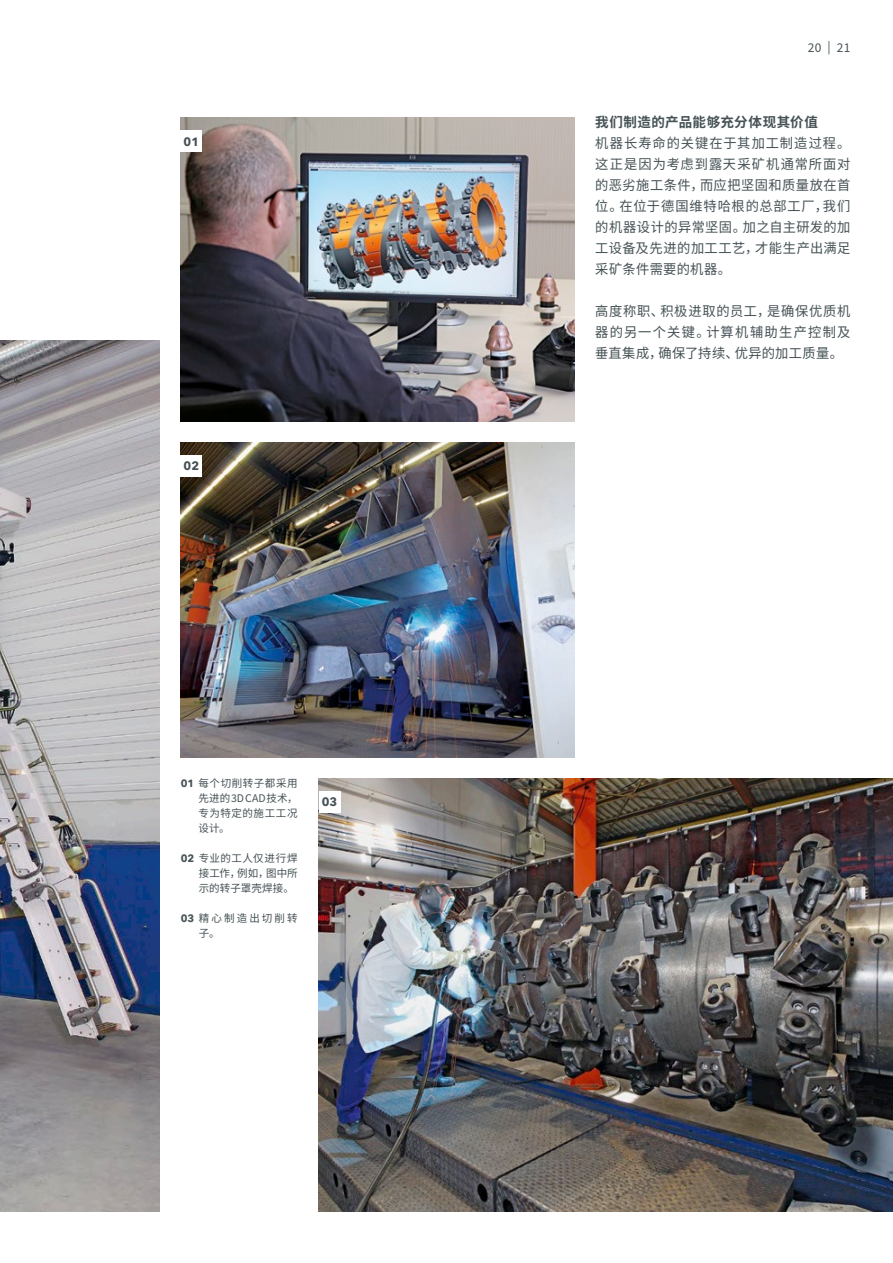
<style>
.page{position:relative;width:893px;height:1263px;background:#fff}
.page>*{position:absolute;margin:0;border:0;box-sizing:border-box;transform-origin:0 0}
.t1{font:13.5px/21px "Source Han Sans SC";letter-spacing:.04em;color:#465256;text-align:justify}
.t2{font:700 13.5px "Source Han Sans SC";letter-spacing:.035em;color:#465256}
.t3{font:700 12px "Avenir Next LT Pro";color:#465256}
.t4{font:12px "Source Han Sans SC";color:#465256}
.t5{font:10.5px/15px "Source Han Sans SC";letter-spacing:.05em;color:#465256;text-align:justify}
.t6{font:10.5px/15px "Source Han Sans SC";letter-spacing:.205em;color:#465256}
.s1{font-family:"Avenir Next LT Pro";font-weight:700}
</style>
<div class="page">
<img style="left:0;top:340px;width:159px;height:872px">
<img style="left:181px;top:118px;width:393px;height:303px">
<img style="left:181px;top:442px;width:393px;height:315px">
<div style="left:181px;top:131px;width:21px;height:21px;background:#fff"></div>
<div style="left:181px;top:455px;width:21px;height:21px;background:#fff"></div>
<img style="left:319px;top:778px;width:574px;height:434px">
<div style="left:319px;top:791px;width:21px;height:21px;background:#fff"></div>
<p class="t3" style="left:184px;top:134px;width:17px">01</p>
<p class="t3" style="left:184px;top:459px;width:17px">02</p>
<p class="t5" style="left:199px;top:776px;width:101px;text-indent:-18px"><span class="s1">01</span> 每个切削转子都采用先进的3DCAD技术，专为特定的施工工况设计。</p>
<p class="t5" style="left:199px;top:851px;width:100px;text-indent:-18px"><span class="s1">02</span> 专业的工人仅进行焊接工作，例如，图中所示的转子罩壳焊接。</p>
<p class="t6" style="left:199px;top:911px;width:100px;text-indent:-18px"><span class="s1">03</span> 精心制造出切削转子。</p>
<p class="t3" style="left:322px;top:795px;width:17px">03</p>
<p class="t4" style="left:808px;top:41px;width:44px">20 | 21</p>
<p class="t2" style="left:595px;top:115px;width:224px">我们制造的产品能够充分体现其价值</p>
<p class="t1" style="left:595px;top:133px;width:257px">机器长寿命的关键在于其加工制造过程。这正是因为考虑到露天采矿机通常所面对的恶劣施工条件，而应把坚固和质量放在首位。在位于德国维特哈根的总部工厂，我们的机器设计的异常坚固。加之自主研发的加工设备及先进的加工工艺，才能生产出满足采矿条件需要的机器。</p>
<p class="t1" style="left:595px;top:301px;width:257px">高度称职、积极进取的员工，是确保优质机器的另一个关键。计算机辅助生产控制及垂直集成，确保了持续、优异的加工质量。</p>
</div>
